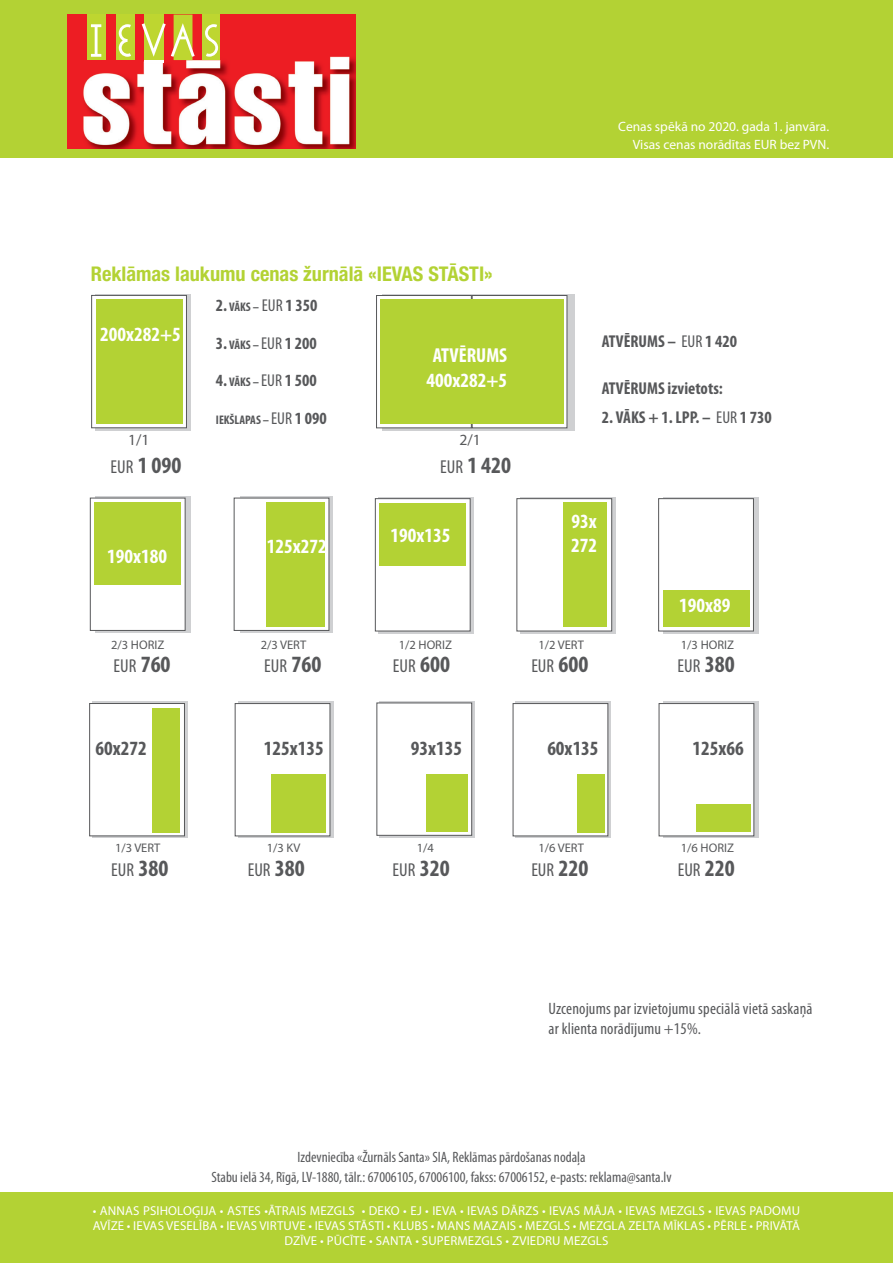
<style>
.page{position:relative;width:893px;height:1263px;background:#fff}
.page>*{position:absolute;margin:0;border:0;box-sizing:border-box;transform-origin:0 0}
.t1{font:700 condensed 23.4px "Myriad Pro";color:#57585a}
.t2{font:700 condensed 20.25px/24.3px "Myriad Pro";color:#fff}
.t3{font:700 condensed 20.25px "Helvetica Neue LT Pro";color:#b3d234}
.t4{font:700 condensed 20.25px "Myriad Pro";color:#57585a}
.t5{font:condensed 18.75px "Myriad Pro";color:#57585a}
.t6{font:700 condensed 17.1px "Myriad Pro";color:#57585a}
.t7{font:condensed 16.5px/19.8px "Myriad Pro";letter-spacing:.01em;color:#57585a}
.t8{font:15.6px "Myriad Pro";color:#57585a}
.t9{font:condensed 15px/19.5px "Myriad Pro";color:#57585a;text-align:center}
.t10{font:13.5px/18px "Myriad Pro";color:#fff;text-align:right}
.t11{font:12.9px/15px "Myriad Pro";letter-spacing:.01em;color:#fff;text-align:center}
.t12{font:12.45px "Myriad Pro";color:#57585a}
.t13{font:700 condensed 12.45px "Myriad Pro";color:#57585a}
.s1{font-size:12.45px}
.s2{font-weight:400}
.s3{font-weight:400;font-size:17.1px}
.s4{font-size:17.1px}
.s5{font-weight:400;font-size:18.75px}
.s6{font-weight:700;font-size:23.4px}
</style>
<div class="page">
<div style="left:0;top:0;width:893px;height:157px;background:#b3d234"></div>
<div style="left:0;top:1192px;width:893px;height:71px;background:#b3d234"></div>
<svg style="left:96px;top:294px;width:95px;height:137px"></svg>
<div style="left:91px;top:295px;width:96px;height:133px;background:#fff;border:1px solid #57585a"></div>
<div style="left:96px;top:299px;width:87px;height:125px;background:#b3d234"></div>
<svg style="left:382px;top:294px;width:192px;height:137px;background:#c5c6c8"></svg>
<div style="left:376px;top:295px;width:96px;height:133px;background:#fff;border:1px solid #57585a"></div>
<div style="left:472px;top:295px;width:95px;height:133px;background:#fff;border:1px solid #57585a"></div>
<div style="left:380px;top:299px;width:184px;height:125px;background:#b3d234"></div>
<div style="left:95px;top:497px;width:96px;height:136px;background:#cfd0d2"></div>
<div style="left:90px;top:498px;width:96px;height:133px;background:#fff;border:1px solid #57585a"></div>
<div style="left:94px;top:502px;width:87px;height:83px;background:#b3d234"></div>
<div style="left:240px;top:497px;width:93px;height:136px;background:linear-gradient(to right,#cfd0d2,#cfd0d2)"></div>
<div style="left:234px;top:498px;width:95px;height:133px;background:#fff"></div>
<div style="left:267px;top:502px;width:58px;height:125px;background:#b3d234"></div>
<div style="left:378px;top:497px;width:95px;height:136px;background:linear-gradient(to right,#8e8f91,#919294)"></div>
<div style="left:375px;top:498px;width:96px;height:133px;background:#fff;border:1px solid #57585a"></div>
<div style="left:379px;top:503px;width:87px;height:63px;background:#b3d234"></div>
<svg style="left:520px;top:497px;width:96px;height:136px"></svg>
<div style="left:516px;top:498px;width:96px;height:133px;background:#fff;border:1px solid #57585a"></div>
<div style="left:563px;top:502px;width:44px;height:125px;background:#b3d234"></div>
<svg style="left:663px;top:497px;width:95px;height:136px"></svg>
<div style="left:658px;top:498px;width:96px;height:133px;background:#fff;border:1px solid #57585a"></div>
<div style="left:663px;top:590px;width:86px;height:37px;background:#b3d234"></div>
<svg style="left:92px;top:702px;width:96px;height:136px"></svg>
<div style="left:89px;top:703px;width:96px;height:133px;background:#fff;border:1px solid #57585a"></div>
<div style="left:152px;top:708px;width:28px;height:124px;background:#b3d234"></div>
<div style="left:379px;top:701px;width:96px;height:136px;background:linear-gradient(to bottom,#cfd0d2,#cfd0d2)"></div>
<div style="left:376px;top:702px;width:96px;height:134px;background:#fff;border:1px solid #57585a"></div>
<div style="left:663px;top:701px;width:96px;height:137px;background:linear-gradient(to bottom,#cfd0d2,#cfd0d2)"></div>
<div style="left:659px;top:703px;width:95px;height:133px;background:#fff"></div>
<div style="left:696px;top:804px;width:55px;height:28px;background:#b3d234"></div>
<div style="left:515px;top:701px;width:96px;height:137px;background:linear-gradient(to bottom,#cfd0d2,#cfd0d2)"></div>
<div style="left:513px;top:703px;width:95px;height:133px;background:#fff"></div>
<div style="left:238px;top:701px;width:95px;height:137px;background:linear-gradient(to bottom,#959698,#959698)"></div>
<div style="left:235px;top:703px;width:95px;height:133px;background:#fff;border:1px solid #57585a"></div>
<div style="left:427px;top:774px;width:41px;height:58px;background:#b3d234"></div>
<div style="left:577px;top:774px;width:28px;height:58px;background:#b3d234"></div>
<div style="left:271px;top:774px;width:55px;height:58px;background:#b3d234"></div>
<img style="left:67px;top:15px;width:288px;height:134px">
<div style="left:144px;top:57px;width:19px;height:6px;background:#fff"></div>
<div style="left:174px;top:15px;width:18px;height:45px;background:#bed630"></div>
<div style="left:116px;top:14px;width:19px;height:46px;background:#bed630"></div>
<div style="left:202px;top:15px;width:18px;height:45px;background:#bed630"></div>
<div style="left:144px;top:15px;width:20px;height:45px;background:#bed630"></div>
<div style="left:87px;top:14px;width:19px;height:46px;background:#bed630"></div>
<svg style="left:91px;top:24px;width:10px;height:33px"></svg>
<svg style="left:119px;top:24px;width:12px;height:33px"></svg>
<svg style="left:142px;top:23px;width:53px;height:34px"></svg>
<svg style="left:205px;top:24px;width:13px;height:33px"></svg>
<h2 class="t3" style="left:91px;top:262px;width:404px">Reklāmas laukumu cenas žurnālā «IEVAS Stāsti»</h2>
<h2 class="t2" style="left:100px;top:321px;width:82px">200x282+5</h2>
<h3 class="t6" style="left:216px;top:295px;width:103px">2. <span class="s1">VĀKS –</span> <span class="s2">EUR</span> 1 350</h3>
<h3 class="t6" style="left:216px;top:332px;width:102px">3. <span class="s1">VĀKS –</span> <span class="s2">EUR</span> 1 200</h3>
<h3 class="t6" style="left:216px;top:370px;width:102px">4. <span class="s1">VĀKS –</span> <span class="s2">EUR</span> 1 500</h3>
<p class="t13" style="left:216px;top:412px;width:112px">IEKŠLAPAS – <span class="s3">EUR</span> <span class="s4">1 090</span></p>
<h2 class="t2" style="left:433px;top:343px;width:76px">ATVĒRUMS</h2>
<h2 class="t2" style="left:426px;top:368px;width:82px">400x282+5</h2>
<p class="t8" style="left:128px;top:430px;width:23px">1/1</p>
<p class="t8" style="left:459px;top:430px;width:23px">2/1</p>
<h1 class="t1" style="left:111px;top:450px;width:72px"><span class="s5">EUR</span> 1 090</h1>
<h2 class="t2" style="left:107px;top:544px;width:61px">190x180</h2>
<h2 class="t2" style="left:267px;top:534px;width:61px">125x272</h2>
<h1 class="t1" style="left:440px;top:450px;width:72px"><span class="s5">EUR</span> 1 420</h1>
<h2 class="t2" style="left:390px;top:523px;width:61px">190x135</h2>
<p class="t10" style="left:618px;top:118px;width:212px">Cenas spēkā no 2020. gada 1. janvāra.<br>Visas cenas norādītas EUR bez PVN.</p>
<h3 class="t6" style="left:602px;top:330px;width:137px">ATVĒRUMS – <span class="s2">EUR</span> 1 420</h3>
<h3 class="t6" style="left:602px;top:377px;width:123px">ATVĒRUMS izvietots:</h3>
<h3 class="t6" style="left:602px;top:407px;width:172px">2. VĀKS + 1. LPP. – <span class="s2">EUR</span> 1 730</h3>
<h2 class="t2" style="left:571px;top:509px;width:27px">93x<br>272</h2>
<h2 class="t2" style="left:679px;top:592px;width:53px">190x89</h2>
<p class="t12" style="left:111px;top:637px;width:55px">2/3 HORIZ</p>
<p class="t12" style="left:261px;top:637px;width:47px">2/3 VERT</p>
<p class="t12" style="left:399px;top:637px;width:55px">1/2 HORIZ</p>
<p class="t12" style="left:538px;top:637px;width:47px">1/2 VERT</p>
<p class="t12" style="left:681px;top:637px;width:55px">1/3 HORIZ</p>
<h3 class="t5" style="left:113px;top:654px;width:59px">EUR <span class="s6">760</span></h3>
<h3 class="t5" style="left:264px;top:654px;width:59px">EUR <span class="s6">760</span></h3>
<h3 class="t5" style="left:393px;top:654px;width:59px">EUR <span class="s6">600</span></h3>
<h3 class="t5" style="left:531px;top:654px;width:59px">EUR <span class="s6">600</span></h3>
<h3 class="t5" style="left:678px;top:654px;width:59px">EUR <span class="s6">380</span></h3>
<h2 class="t4" style="left:96px;top:736px;width:53px">60x272</h2>
<h2 class="t4" style="left:264px;top:736px;width:61px">125x135</h2>
<h2 class="t4" style="left:411px;top:736px;width:53px">93x135</h2>
<h2 class="t4" style="left:547px;top:736px;width:53px">60x135</h2>
<h2 class="t4" style="left:692px;top:736px;width:53px">125x66</h2>
<p class="t12" style="left:115px;top:840px;width:47px">1/3 VERT</p>
<p class="t12" style="left:267px;top:840px;width:35px">1/3 KV</p>
<p class="t12" style="left:417px;top:840px;width:19px">1/4</p>
<p class="t12" style="left:538px;top:840px;width:47px">1/6 VERT</p>
<p class="t12" style="left:681px;top:840px;width:55px">1/6 HORIZ</p>
<h3 class="t5" style="left:111px;top:858px;width:59px">EUR <span class="s6">380</span></h3>
<h3 class="t5" style="left:678px;top:858px;width:59px">EUR <span class="s6">220</span></h3>
<h3 class="t5" style="left:248px;top:858px;width:59px">EUR <span class="s6">380</span></h3>
<h3 class="t5" style="left:393px;top:858px;width:59px">EUR <span class="s6">320</span></h3>
<h3 class="t5" style="left:531px;top:858px;width:59px">EUR <span class="s6">220</span></h3>
<p class="t7" style="left:549px;top:998px;width:266px">Uzcenojums par izvietojumu speciālā vietā saskaņā ar klienta norādījumu +15%.</p>
<p class="t9" style="left:211px;top:1147px;width:462px">Izdevniecība «Žurnāls Santa» SIA, Reklāmas pārdošanas nodaļa<br>Stabu ielā 34, Rīgā, LV-1880, tālr.: 67006105, 67006100, fakss: 67006152, e-pasts: reklama@santa.lv</p>
<p class="t11" style="left:93px;top:1202px;width:709px">• ANNAS PSIHOLOĢIJA • ASTES •ĀTRAIS MEZGLS • DEKO • EJ • IEVA • IEVAS DĀRZS • IEVAS MĀJA • IEVAS MEZGLS • IEVAS PADOMU<br>AVĪZE • IEVAS VESELĪBA • IEVAS VIRTUVE • IEVAS STĀSTI • KLUBS • MANS MAZAIS • MEZGLS • MEZGLA ZELTA MĪKLAS • PĒRLE • PRIVĀTĀ<br>DZĪVE • PŪCĪTE • SANTA • SUPERMEZGLS • ZVIEDRU MEZGLS</p>
</div>
